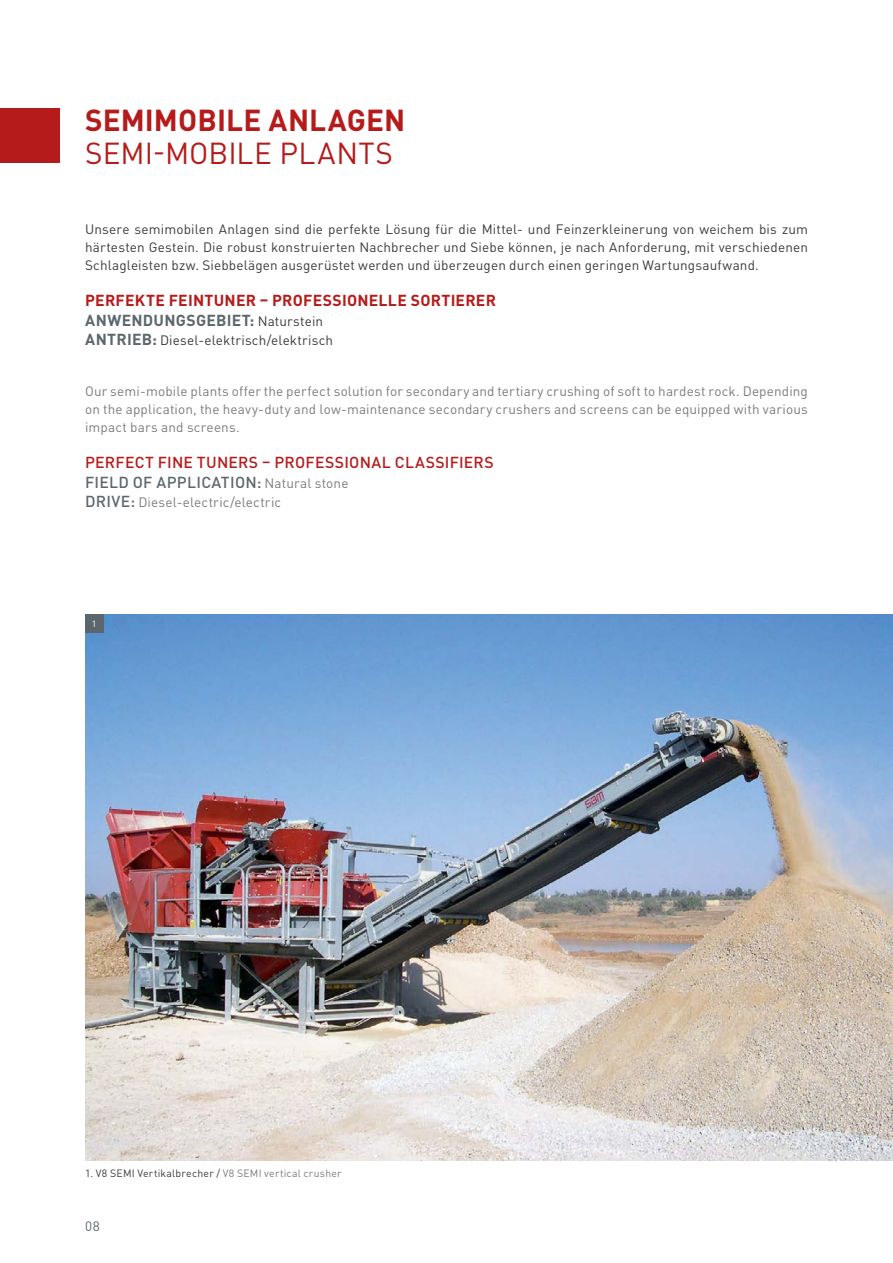
<style>
.page{position:relative;width:893px;height:1263px;background:#fff}
.page>*{position:absolute;margin:0;border:0;box-sizing:border-box;transform-origin:0 0}
.t1{font:700 30px "DIN Pro";letter-spacing:.005em;color:#b51b1a}
.t2{font:30px "DIN Pro";letter-spacing:.005em;color:#b51b1a}
.t3{font:500 15.75px/19.5px "DIN Pro";letter-spacing:.02em;color:#b51b1a}
.t4{font:700 15.75px/19.5px "DIN Pro";letter-spacing:.015em;color:#b51b1a}
.t5{font:13.5px/18px "DIN Pro";letter-spacing:.01em;color:#3a3a39;text-align:justify}
.t6{font:13.5px/18px "DIN Pro";letter-spacing:.015em;color:#7a7b7a;text-align:justify}
.t7{font:13.5px "DIN Pro";color:#5c676d}
.t8{font:10.5px "DIN Pro";letter-spacing:.025em;color:#3a3a39}
.t9{font:9px "DIN Pro";color:#fff}
.s1{color:#5c676d}
.s2{font-weight:400;font-size:13.5px;color:#3a3a39}
.s3{font-weight:700;font-size:15.75px;color:#5c676d}
.s4{font-weight:400;font-size:13.5px;color:#7a7b7a}
.s5{font-weight:500;font-size:15.75px;color:#5c676d}
.s6{color:#7a7b7a}
</style>
<div class="page">
<div style="left:0;top:108px;width:60px;height:54px;background:#b51b1a"></div>
<img style="left:85px;top:614px;width:808px;height:547px">
<div style="left:85px;top:614px;width:19px;height:19px;background:#5c676d"></div>
<h1 class="t1" style="left:85px;top:95px;width:322px">SEMIMOBILE ANLAGEN</h1>
<h1 class="t2" style="left:85px;top:129px;width:309px">SEMI-MOBILE PLANTS</h1>
<p class="t5" style="left:85px;top:219px;width:724px">Unsere semimobilen Anlagen sind die perfekte Lösung für die Mittel- und Feinzerkleinerung von weichem bis zum härtesten Gestein. Die robust konstruierten Nachbrecher und Siebe können, je nach Anforderung, mit verschiedenen Schlagleisten bzw. Siebbelägen ausgerüstet werden und überzeugen durch einen geringen Wartungsaufwand.</p>
<p class="t4" style="left:85px;top:289px;width:412px">PERFEKTE FEINTUNER – PROFESSIONELLE SORTIERER<br><span class="s1">ANWENDUNGSGEBIET:</span> <span class="s2">Naturstein</span></p>
<p class="t5" style="left:85px;top:330px;width:249px"><span class="s3">ANTRIEB:</span> Diesel-elektrisch/elektrisch</p>
<p class="t6" style="left:85px;top:381px;width:724px">Our semi-mobile plants offer the perfect solution for secondary and tertiary crushing of soft to hardest rock. Depending on the application, the heavy-duty and low-maintenance secondary crushers and screens can be equipped with various impact bars and screens.</p>
<p class="t3" style="left:85px;top:451px;width:410px">PERFECT FINE TUNERS – PROFESSIONAL CLASSIFIERS<br><span class="s1">FIELD OF APPLICATION:</span> <span class="s4">Natural stone</span></p>
<p class="t6" style="left:85px;top:492px;width:198px"><span class="s5">DRIVE:</span> Diesel-electric/electric</p>
<p class="t9" style="left:92px;top:617px;width:6px">1</p>
<p class="t8" style="left:85px;top:1165px;width:258px">1. V8 SEMI Vertikalbrecher / <span class="s6">V8 SEMI vertical crusher</span></p>
<p class="t7" style="left:85px;top:1215px;width:16px">08</p>
</div>
